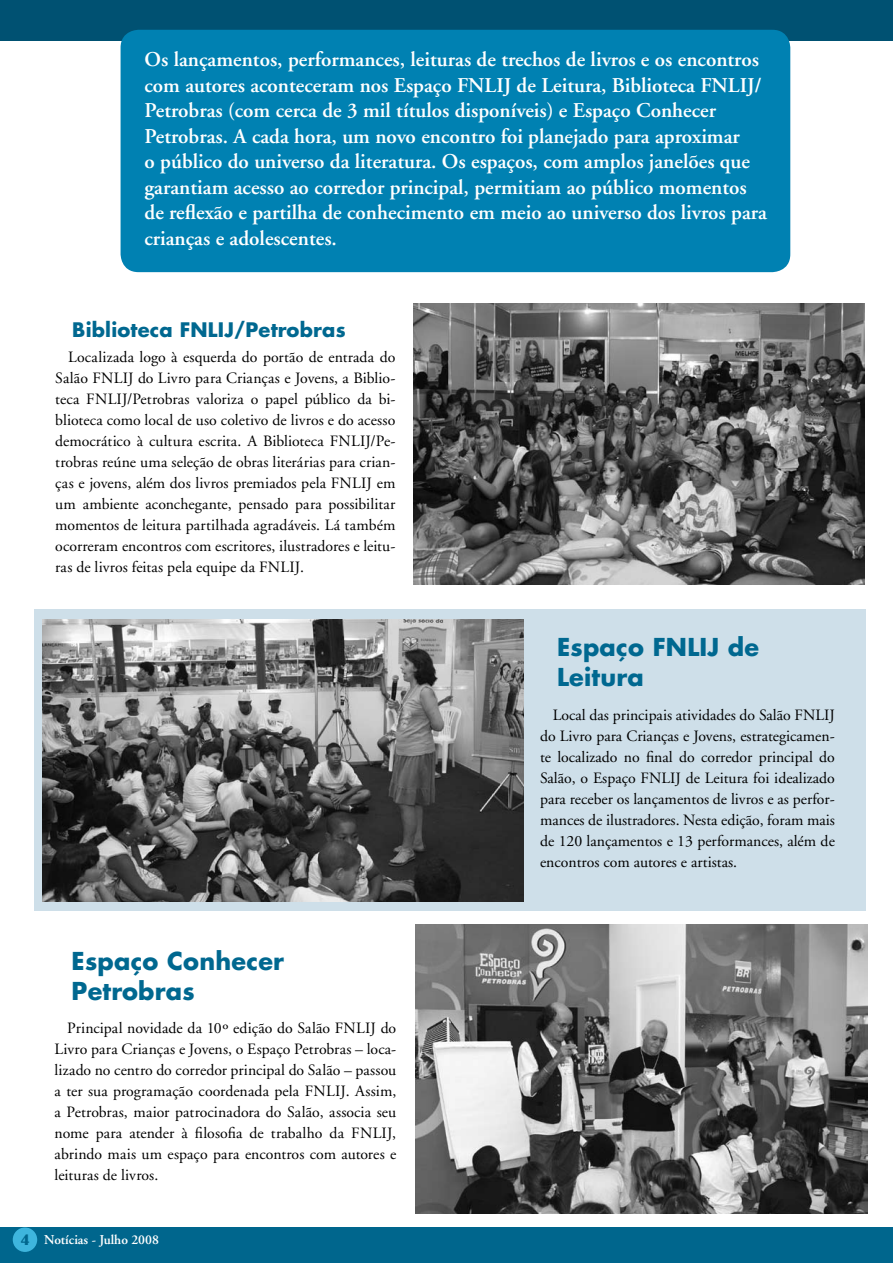
<style>
.page{position:relative;width:893px;height:1263px;background:#fff}
.page>*{position:absolute;margin:0;border:0;box-sizing:border-box;transform-origin:0 0}
.t1{font:700 24px/30px "Futura";letter-spacing:.01em;color:#006890}
.t2{font:600 21px/25.5px "Adobe Garamond";color:#fff}
.t3{font:700 19.5px "Futura";letter-spacing:.01em;color:#006890}
.t4{font:15.75px/21px "Adobe Garamond";color:#000;text-align:justify}
.t5{font:600 13.5px "Adobe Garamond";color:#fff}
.s1{font-family:"Britannic";font-weight:700;font-size:15.75px;color:#00668d}
</style>
<div class="page">
<div style="left:0;top:0;width:893px;height:40px;background:#005172"></div>
<div style="left:34px;top:609px;width:831px;height:302px;background:#cedfe9"></div>
<div style="left:121px;top:30px;width:669px;height:242px;background:#0081b2;border-radius:18px"></div>
<img style="left:414px;top:303px;width:451px;height:282px">
<img style="left:415px;top:924px;width:452px;height:289px">
<img style="left:43px;top:619px;width:481px;height:282px">
<div style="left:0;top:1227px;width:893px;height:36px;background:#00668d"></div>
<div style="left:13px;top:1227px;width:24px;height:25px;background:#3eb5dd;border-radius:50%"></div>
<p class="t2" style="left:145px;top:47px;width:624px">Os lançamentos, performances, leituras de trechos de livros e os encontros com autores aconteceram nos Espaço FNLIJ de Leitura, Biblioteca FNLIJ/ Petrobras (com cerca de 3 mil títulos disponíveis) e Espaço Conhecer Petrobras. A cada hora, um novo encontro foi planejado para aproximar<br>o público do universo da literatura. Os espaços, com amplos janelões que garantiam acesso ao corredor principal, permitiam ao público momentos de reflexão e partilha de conhecimento em meio ao universo dos livros para crianças e adolescentes.</p>
<p class="t3" style="left:72px;top:316px;width:275px">Biblioteca FNLIJ/Petrobras</p>
<p class="t4" style="left:55px;top:347px;width:342px;text-indent:13px">Localizada logo à esquerda do portão de entrada do Salão FNLIJ do Livro para Crianças e Jovens, a Biblio&shy;teca FNLIJ/Petrobras valoriza o papel público da bi&shy;blioteca como local de uso coletivo de livros e do acesso democrático à cultura escrita. A Biblioteca FNLIJ/Pe&shy;trobras reúne uma seleção de obras literárias para crian&shy;ças e jovens, além dos livros premiados pela FNLIJ em um ambiente aconchegante, pensado para possibilitar momentos de leitura partilhada agradáveis. Lá também ocorreram encontros com escritores, ilustradores e leitu&shy;ras de livros feitas pela equipe da FNLIJ.</p>
<h1 class="t1" style="left:72px;top:945px;width:214px">Espaço Conhecer<br>Petrobras</h1>
<p class="t4" style="left:55px;top:1018px;width:343px;text-indent:13px">Principal novidade da 10º edição do Salão FNLIJ do Livro para Crianças e Jovens, o Espaço Petrobras – loca&shy;lizado no centro do corredor principal do Salão – passou a ter sua programação coordenada pela FNLIJ. Assim, a Petrobras, maior patrocinadora do Salão, associa seu nome para atender à filosofia de trabalho da FNLIJ, abrindo mais um espaço para encontros com autores e leituras de livros.</p>
<p class="t5" style="left:21px;top:1232px;width:140px"><span class="s1">4</span> Notícias - Julho 2008</p>
<h1 class="t1" style="left:557px;top:632px;width:204px">Espaço FNLIJ de<br>Leitura</h1>
<p class="t4" style="left:540px;top:705px;width:296px;text-indent:13px">Local das principais atividades do Salão FNLIJ do Livro para Crianças e Jovens, estrategicamen&shy;te localizado no final do corredor principal do Salão, o Espaço FNLIJ de Leitura foi idealizado para receber os lançamentos de livros e as perfor&shy;mances de ilustradores. Nesta edição, foram mais de 120 lançamentos e 13 performances, além de encontros com autores e artistas.</p>
</div>
